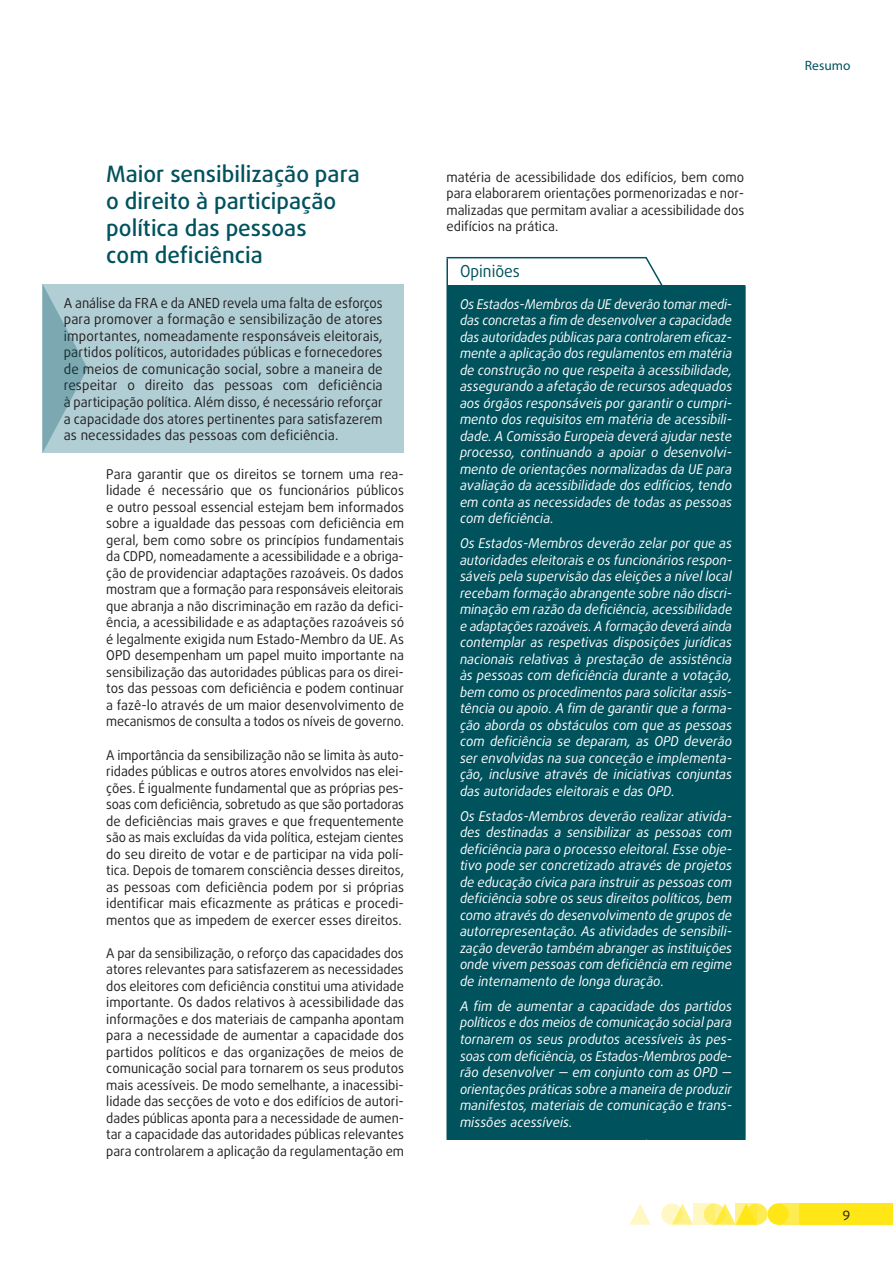
<style>
.page{position:relative;width:893px;height:1263px;background:#fff}
.page>*{position:absolute;margin:0;border:0;box-sizing:border-box;transform-origin:0 0}
.titles_h2{font:500 22.5px/27px "Daxline Pro";color:#00525d}
.opinios_title{font:16.5px "Daxline Pro";color:#00525d;scale:.95 1}
.triangle_text{font:13.8px/16.5px "Daxline Pro";letter-spacing:.01em;color:#231f20;text-align:justify;scale:.94 1}
.opinions_body{font:italic 13.5px/16.5px "Daxline Pro";color:#fff;text-align:justify}
.text_body{font:13.5px/16.5px "Daxline Pro";color:#231f20;text-align:justify}
.text_body-2{font:13.5px/16.5px "Daxline Pro";color:#231f20;text-align:justify;scale:.95 1}
.opinions_body-2{font:italic 13.5px/16.5px "Daxline Pro";color:#fff;text-align:justify;scale:.95 1}
.text_body-3{font:13.5px/16.5px "Daxline Pro";color:#231f20;text-align:justify;scale:.96 1}
.t1{font:13.5px "Myriad Pro";color:#00525d}
</style>
<div class="page">
<div style="left:746px;top:1203px;width:21px;height:22px;background:#ffec50;border-radius:50%"></div>
<div style="left:778px;top:1203px;width:21px;height:22px;background:#ffec50"></div>
<div style="left:799px;top:1203px;width:94px;height:22px;background:#ffe616"></div>
<svg style="left:675px;top:1203px;width:18px;height:22px"></svg>
<svg style="left:629px;top:1204px;width:22px;height:21px"></svg>
<div style="left:767px;top:1203px;width:22px;height:22px;background:#ffe616;border-radius:50%"></div>
<svg style="left:718px;top:1203px;width:18px;height:22px"></svg>
<svg style="left:704px;top:1203px;width:21px;height:22px"></svg>
<svg style="left:661px;top:1203px;width:21px;height:22px"></svg>
<svg style="left:736px;top:1203px;width:21px;height:22px"></svg>
<svg style="left:693px;top:1203px;width:21px;height:22px"></svg>
<div style="left:43px;top:284px;width:361px;height:169px;background:#b1ced5"></div>
<div style="left:447px;top:285px;width:298px;height:854px;background:#00525d"></div>
<hr style="left:446px;top:257px;width:201px;height:1px;background:#00525d">
<hr style="left:446px;top:258px;width:2px;height:27px;background:#00525d">
<hr style="left:446px;top:285px;width:2px;height:853px;background:#00525d">
<hr style="left:744px;top:285px;width:2px;height:853px;background:#00525d">
<hr style="left:446px;top:1138px;width:201px;height:2px;background:#00525d">
<hr style="left:647px;top:1138px;width:99px;height:2px;background:#00525d">
<svg style="left:43px;top:285px;width:45px;height:167px"></svg>
<svg style="left:644px;top:256px;width:19px;height:29px"></svg>
<p class="titles_h2" style="left:106px;top:160px;width:255px">Maior sensibilização para o direito à participação política das pessoas<br>com deficiência</p>
<p class="triangle_text" style="left:64px;top:294px;width:341px">A análise da FRA e da ANED revela uma falta de esforços para promover a formação e sensibilização de atores importantes, nomeadamente responsáveis eleitorais, partidos políticos, autoridades públicas e fornecedores de meios de comunicação social, sobre a maneira de respeitar o direito das pessoas com deficiência à participação política. Além disso, é necessário reforçar a capacidade dos atores pertinentes para satisfazerem as necessidades das pessoas com deficiência.</p>
<p class="text_body" style="left:106px;top:466px;width:299px">Para garantir que os direitos se tornem uma rea‑ lidade é necessário que os funcionários públicos e outro pessoal essencial estejam bem informados sobre a igualdade das pessoas com deficiência em geral, bem como sobre os princípios fundamentais da CDPD, nomeadamente a acessibilidade e a obriga‑ ção de providenciar adaptações razoáveis. Os dados mostram que a formação para responsáveis eleitorais que abranja a não discriminação em razão da defici‑ ência, a acessibilidade e as adaptações razoáveis só é legalmente exigida num Estado‑Membro da UE. As OPD desempenham um papel muito importante na sensibilização das autoridades públicas para os direi‑ tos das pessoas com deficiência e podem continuar a fazê‑lo através de um maior desenvolvimento de mecanismos de consulta a todos os níveis de governo.</p>
<p class="text_body-3" style="left:106px;top:746px;width:312px">A importância da sensibilização não se limita às auto‑ ridades públicas e outros atores envolvidos nas elei‑ ções. É igualmente fundamental que as próprias pes‑ soas com deficiência, sobretudo as que são portadoras de deficiências mais graves e que frequentemente são as mais excluídas da vida política, estejam cientes do seu direito de votar e de participar na vida polí‑ tica. Depois de tomarem consciência desses direitos, as pessoas com deficiência podem por si próprias identificar mais eficazmente as práticas e procedi‑ mentos que as impedem de exercer esses direitos.</p>
<p class="text_body-2" style="left:106px;top:944px;width:315px">A par da sensibilização, o reforço das capacidades dos atores relevantes para satisfazerem as necessidades dos eleitores com deficiência constitui uma atividade importante. Os dados relativos à acessibilidade das informações e dos materiais de campanha apontam para a necessidade de aumentar a capacidade dos partidos políticos e das organizações de meios de comunicação social para tornarem os seus produtos mais acessíveis. De modo semelhante, a inacessibi‑ lidade das secções de voto e dos edifícios de autori‑ dades públicas aponta para a necessidade de aumen‑ tar a capacidade das autoridades públicas relevantes para controlarem a aplicação da regulamentação em</p>
<p class="text_body" style="left:446px;top:169px;width:299px">matéria de acessibilidade dos edifícios, bem como para elaborarem orientações pormenorizadas e nor‑ malizadas que permitam avaliar a acessibilidade dos edifícios na prática.</p>
<p class="opinios_title" style="left:460px;top:260px;width:65px">Opiniões</p>
<p class="opinions_body-2" style="left:460px;top:296px;width:288px">Os Estados‑Membros da UE deverão tomar medi‑ das concretas a fim de desenvolver a capacidade das autoridades públicas para controlarem eficaz‑ mente a aplicação dos regulamentos em matéria de construção no que respeita à acessibilidade, assegurando a afetação de recursos adequados aos órgãos responsáveis por garantir o cumpri‑ mento dos requisitos em matéria de acessibili‑ dade. A Comissão Europeia deverá ajudar neste processo, continuando a apoiar o desenvolvi‑ mento de orientações normalizadas da UE para avaliação da acessibilidade dos edifícios, tendo em conta as necessidades de todas as pessoas com deficiência.</p>
<p class="opinions_body" style="left:460px;top:535px;width:274px">Os Estados‑Membros deverão zelar por que as autoridades eleitorais e os funcionários respon‑ sáveis pela supervisão das eleições a nível local recebam formação abrangente sobre não discri‑ minação em razão da deficiência, acessibilidade e adaptações razoáveis. A formação deverá ainda contemplar as respetivas disposições jurídicas nacionais relativas à prestação de assistência às pessoas com deficiência durante a votação, bem como os procedimentos para solicitar assis‑ tência ou apoio. A fim de garantir que a forma‑ ção aborda os obstáculos com que as pessoas com deficiência se deparam, as OPD deverão ser envolvidas na sua conceção e implementa‑ ção, inclusive através de iniciativas conjuntas das autoridades eleitorais e das OPD.</p>
<p class="opinions_body" style="left:460px;top:808px;width:274px">Os Estados‑Membros deverão realizar ativida‑ des destinadas a sensibilizar as pessoas com deficiência para o processo eleitoral. Esse obje‑ tivo pode ser concretizado através de projetos de educação cívica para instruir as pessoas com deficiência sobre os seus direitos políticos, bem como através do desenvolvimento de grupos de autorrepresentação. As atividades de sensibili‑ zação deverão também abranger as instituições onde vivem pessoas com deficiência em regime de internamento de longa duração.</p>
<p class="opinions_body" style="left:460px;top:998px;width:274px">A fim de aumentar a capacidade dos partidos políticos e dos meios de comunicação social para tornarem os seus produtos acessíveis às pes‑ soas com deficiência, os Estados‑Membros pode‑ rão desenvolver — em conjunto com as OPD — orientações práticas sobre a maneira de produzir manifestos, materiais de comunicação e trans‑ missões acessíveis.</p>
<p class="t1" style="left:805px;top:57px;width:47px">Resumo</p>
<p class="text_body" style="left:843px;top:1205px;width:9px">9</p>
</div>
